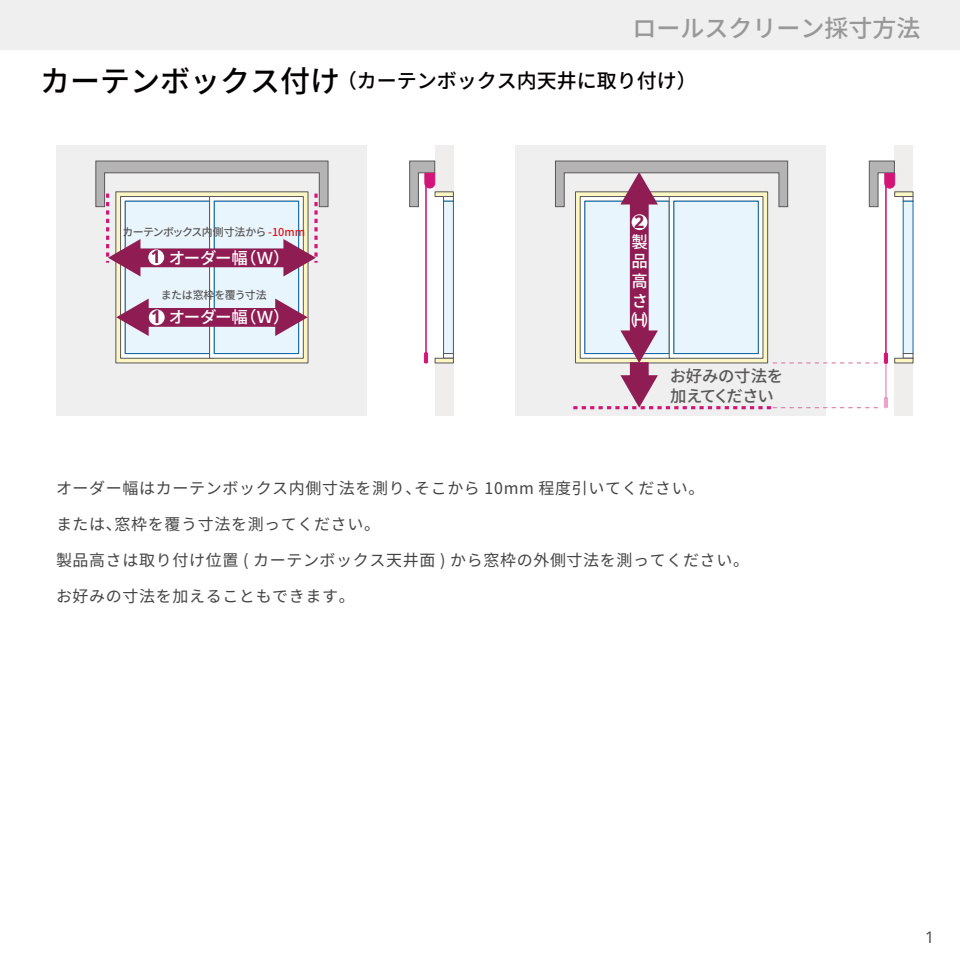
<style>
.page{position:relative;width:960px;height:960px;background:#fff}
.page>*{position:absolute;margin:0;border:0;box-sizing:border-box;transform-origin:0 0}
.t1{font:500 24px "Noto Sans CJ Kjp";color:#999899}
.t2{font:500 20px "Noto Sans CJ Kjp";color:#040000}
.t3{font:700 17.7px "Open Sans";color:#8f1d54}
.t4{font:500 16.4px/19.7px "Noto Sans CJ Kjp";letter-spacing:-.045em;color:#fff;text-align:center}
.t5{font:500 16.4px/19.7px "Noto Sans CJ Kjp";letter-spacing:-.03em;color:#595757}
.t6{font:16px "Noto Sans CJ Kjp";letter-spacing:.04em;color:#454444}
.t7{font:16px "Open Sans";color:#444}
.t8{font:500 11px "Noto Sans CJ Kjp";letter-spacing:-.05em;color:#595757}
.t9{font:500 11px "Noto Sans CJ Kjp";letter-spacing:-.02em;color:#595757}
.s1{font-size:30px}
.s2{color:#d71718}
.s3{font-family:"Open Sans";font-weight:700;font-size:17.7px;color:#8f1d54}
</style>
<div class="page">
<div style="left:0;top:0;width:960px;height:50px;background:#efefef"></div>
<div style="left:56px;top:145px;width:310px;height:271px;background:#efefef"></div>
<div style="left:435px;top:145px;width:18px;height:52px;background:#efeeed"></div>
<div style="left:435px;top:363px;width:18px;height:53px;background:#efeeed"></div>
<div style="left:116px;top:192px;width:192px;height:171px;background:#fbf6c4"></div>
<svg style="left:435px;top:192px;width:19px;height:5px"></svg>
<svg style="left:443px;top:196px;width:11px;height:5px"></svg>
<div style="left:443px;top:201px;width:11px;height:153px;background:#e9f5fc;border:1px solid #0c68ab"></div>
<svg style="left:443px;top:353px;width:11px;height:5px"></svg>
<svg style="left:435px;top:358px;width:19px;height:5px"></svg>
<svg style="left:95px;top:160px;width:234px;height:199px"></svg>
<div style="left:149px;top:309px;width:16px;height:16px;background:#fff;border-radius:50%"></div>
<div style="left:148px;top:249px;width:16px;height:16px;background:#fff;border-radius:50%"></div>
<hr style="left:425px;top:184px;width:2px;height:170px;background:#d21577">
<svg style="left:423px;top:352px;width:5px;height:12px"></svg>
<svg style="left:409px;top:160px;width:26px;height:47px"></svg>
<div style="left:516px;top:145px;width:310px;height:271px;background:#efefef"></div>
<div style="left:895px;top:145px;width:18px;height:52px;background:#efeeed"></div>
<div style="left:895px;top:363px;width:18px;height:53px;background:#efeeed"></div>
<svg style="left:895px;top:192px;width:18px;height:5px"></svg>
<svg style="left:903px;top:196px;width:10px;height:5px"></svg>
<div style="left:903px;top:201px;width:10px;height:153px;background:#e9f5fc"></div>
<svg style="left:903px;top:353px;width:10px;height:5px"></svg>
<svg style="left:895px;top:358px;width:18px;height:5px"></svg>
<svg style="left:555px;top:160px;width:340px;height:249px"></svg>
<h1 class="t1" style="left:632px;top:15px;width:289px">ロールスクリーン採寸方法</h1>
<p class="t2" style="left:40px;top:70px;width:658px"><span class="s1">カーテンボックス付け</span> （カーテンボックス内天井に取り付け）</p>
<p class="t8" style="left:122px;top:226px;width:184px">カーテンボックス内側寸法から <span class="s2">-10mm</span></p>
<p class="t4" style="left:151px;top:248px;width:140px"><span class="s3">1</span> オーダー幅（Ｗ）</p>
<p class="t9" style="left:161px;top:288px;width:107px">または窓枠を覆う寸法</p>
<p class="t4" style="left:151px;top:308px;width:140px"><span class="s3">1</span> オーダー幅（Ｗ）</p>
<p class="t3" style="left:634px;top:209px;width:12px">2</p>
<p class="t4" style="left:622px;top:232px;width:37px">製品高さ<br>（Ｈ）</p>
<p class="t5" style="left:670px;top:367px;width:115px">お好みの寸法を加えてください</p>
<p class="t6" style="left:56px;top:479px;width:650px">オーダー幅はカーテンボックス内側寸法を測り、そこから 10mm 程度引いてください。</p>
<p class="t6" style="left:56px;top:515px;width:326px">または、窓枠を覆う寸法を測ってください。</p>
<p class="t6" style="left:56px;top:551px;width:695px">製品高さは取り付け位置 ( カーテンボックス天井面 ) から窓枠の外側寸法を測ってください。</p>
<p class="t6" style="left:56px;top:587px;width:300px">お好みの寸法を加えることもできます。</p>
<p class="t7" style="left:925px;top:926px;width:11px">1</p>
</div>
